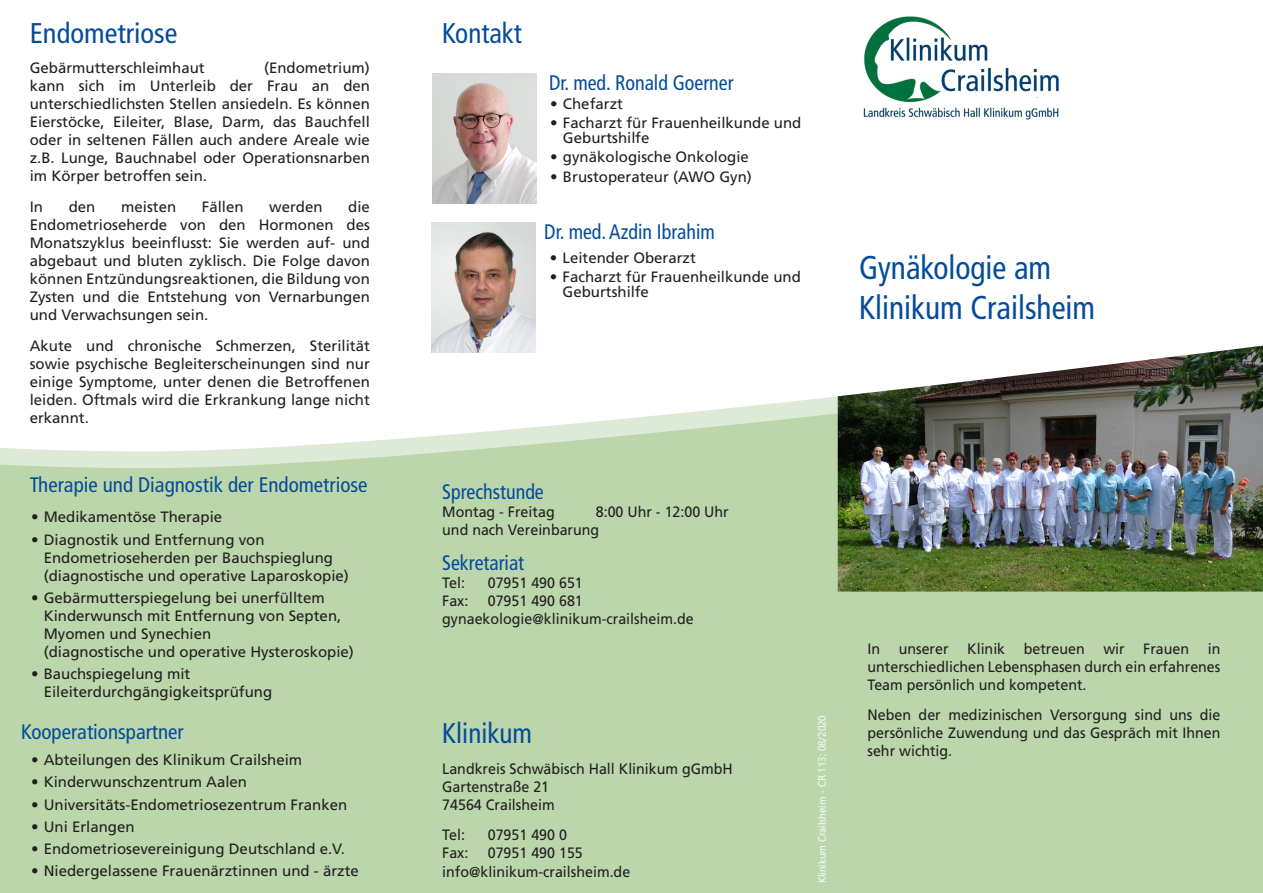
<style>
.page{position:relative;width:1263px;height:893px;background:#fff}
.page>*{position:absolute;margin:0;border:0;box-sizing:border-box;transform-origin:0 0}
.t1{font:condensed 33px/39.6px "Frutiger LT Pro";color:#044b9a;scale:.95 1}
.t2{font:condensed 28.5px "Frutiger LT Pro";color:#044b9a;scale:.95 1}
.t3{font:condensed 28.5px "Frutiger LT Pro";color:#044b9a}
.Absatzformat_1{font:condensed 21px "Frutiger LT Pro";color:#044b9a;scale:.95 1}
.Absatzformat_1-2{font:condensed 21px "Frutiger LT Pro";color:#044b9a}
.t4{font:16.5px/19.8px "Frutiger LT Pro";color:#231f20}
.t5{font:15px/18px "Frutiger LT Pro";color:#231f20}
.t6{font:15px/18px "Frutiger LT Pro";color:#231f20;scale:.95 1}
.t7{font:10.5px "Segoe UI";color:#fff;scale:.95 1}
.s1{font-size:14.25px}
</style>
<div class="page">
<img style="left:863px;top:17px;width:196px;height:103px">
<div style="left:0;top:471px;width:1263px;height:422px;background:#bbd6ab"></div>
<svg style="left:0;top:341px;width:1263px;height:130px"></svg>
<img style="left:838px;top:346px;width:425px;height:246px">
<img style="left:432px;top:74px;width:104px;height:130px">
<img style="left:432px;top:222px;width:103px;height:130px">
<p class="t3" style="left:30px;top:16px;width:149px">Endometriose</p>
<p class="t5" style="left:30px;top:59px;width:177px">Gebärmutterschleimhaut</p>
<p class="t5" style="left:30px;top:59px;width:342px;text-align:justify;text-indent:234px">(Endometrium) kann sich im Unterleib der Frau an den unterschiedlichsten Stellen ansiedeln. Es können Eierstöcke, Eileiter, Blase, Darm, das Bauchfell oder in seltenen Fällen auch andere Areale wie z.B. Lunge, Bauchnabel oder Operationsnarben im Körper betroffen sein.</p>
<p class="t5" style="left:30px;top:198px;width:15px">In</p>
<p class="t5" style="left:69px;top:198px;width:28px">den</p>
<p class="t5" style="left:121px;top:198px;width:57px">meisten</p>
<p class="t5" style="left:202px;top:198px;width:43px">Fällen</p>
<p class="t5" style="left:269px;top:198px;width:55px">werden</p>
<p class="t5" style="left:30px;top:198px;width:342px;text-align:justify;text-indent:318px">die Endometrioseherde von den Hormonen des Monatszyklus beeinflusst: Sie werden auf- und abgebaut und bluten zyklisch. Die Folge davon können Entzündungsreaktionen, die Bildung von Zysten und die Entstehung von Vernarbungen und Verwachsungen sein.</p>
<p class="t5" style="left:30px;top:337px;width:342px;text-align:justify">Akute und chronische Schmerzen, Sterilität sowie psychische Begleiterscheinungen sind nur einige Symptome, unter denen die Betroffenen leiden. Oftmals wird die Erkrankung lange nicht erkannt.</p>
<p class="Absatzformat_1-2" style="left:30px;top:472px;width:339px">Therapie und Diagnostik der Endometriose</p>
<p class="t5" style="left:31px;top:508px;width:193px">• Medikamentöse Therapie</p>
<p class="t5" style="left:44px;top:530px;width:307px;text-indent:-13px">• Diagnostik und Entfernung von<br>Endometrioseherden per Bauchspieglung (diagnostische und operative Laparoskopie)</p>
<p class="t5" style="left:44px;top:589px;width:312px;text-indent:-13px">• Gebärmutterspiegelung bei unerfülltem Kinderwunsch mit Entfernung von Septen, Myomen und Synechien<br>(diagnostische und operative Hysteroskopie)</p>
<p class="t5" style="left:44px;top:665px;width:230px;text-indent:-13px">• Bauchspiegelung mit<br>Eileiterdurchgängigkeitsprüfung</p>
<p class="Absatzformat_1-2" style="left:21px;top:719px;width:164px">Kooperationspartner</p>
<p class="t5" style="left:31px;top:751px;width:273px">• Abteilungen des Klinikum Crailsheim</p>
<p class="t5" style="left:31px;top:773px;width:218px">• Kinderwunschzentrum Aalen</p>
<p class="t5" style="left:31px;top:796px;width:318px">• Universitäts-Endometriosezentrum Franken</p>
<p class="t5" style="left:31px;top:818px;width:105px">• Uni Erlangen</p>
<p class="t5" style="left:31px;top:840px;width:315px">• Endometriosevereinigung Deutschland e.V.</p>
<p class="t5" style="left:31px;top:862px;width:329px">• Niedergelassene Frauenärztinnen und - ärzte</p>
<p class="t2" style="left:442px;top:16px;width:85px">Kontakt</p>
<p class="Absatzformat_1" style="left:549px;top:70px;width:196px">Dr. med. Ronald Goerner</p>
<p class="t5" style="left:550px;top:95px;width:74px">• Chefarzt</p>
<p class="t5" style="left:563px;top:115px;width:240px;line-height:15px;text-indent:-13px">• Facharzt für Frauenheilkunde und<br>Geburtshilfe</p>
<p class="t5" style="left:550px;top:148px;width:200px">• gynäkologische Onkologie</p>
<p class="t5" style="left:550px;top:167px;width:203px">• Brustoperateur (AWO Gyn)</p>
<p class="Absatzformat_1" style="left:544px;top:220px;width:181px">Dr. med. Azdin Ibrahim</p>
<p class="t5" style="left:550px;top:248px;width:148px">• Leitender Oberarzt</p>
<p class="t5" style="left:562px;top:269px;width:240px;line-height:15px;text-indent:-13px">• Facharzt für Frauenheilkunde und<br>Geburtshilfe</p>
<p class="t1" style="left:859px;top:248px;width:250px">Gynäkologie am<br>Klinikum Crailsheim</p>
<p class="Absatzformat_1" style="left:442px;top:480px;width:108px">Sprechstunde</p>
<p class="t6" style="left:442px;top:503px;width:120px">Montag - Freitag</p>
<p class="t6" style="left:442px;top:503px;width:303px;text-indent:154px">8:00 Uhr - 12:00 Uhr und nach Vereinbarung</p>
<p class="Absatzformat_1" style="left:442px;top:550px;width:88px">Sekretariat</p>
<p class="t6" style="left:442px;top:573px;width:25px">Tel:</p>
<p class="t6" style="left:488px;top:573px;width:102px">07951 490 651</p>
<p class="t6" style="left:442px;top:591px;width:29px">Fax:</p>
<p class="t6" style="left:442px;top:591px;width:266px;text-indent:46px">07951 490 681 gynaekologie<span class="s1">@</span>klinikum-crailsheim.de</p>
<p class="t2" style="left:442px;top:716px;width:96px">Klinikum</p>
<p class="t6" style="left:442px;top:759px;width:307px">Landkreis Schwäbisch Hall Klinikum gGmbH<br>Gartenstraße 21<br>74564 Crailsheim</p>
<p class="t6" style="left:442px;top:826px;width:25px">Tel:</p>
<p class="t6" style="left:488px;top:826px;width:85px">07951 490 0</p>
<p class="t6" style="left:442px;top:844px;width:29px">Fax:</p>
<p class="t6" style="left:442px;top:844px;width:199px;line-height:18.9px;text-align:center">07951 490 155 info<span class="s1">@</span>klinikum-crailsheim.de</p>
<p class="t7" style="left:812px;top:883px;width:178px;rotate:-90deg">Klinikum Crailsheim - CR 113; 08/2020</p>
<p class="t4" style="left:863px;top:639px;width:304px">Hochwertige ärztliche Behandlung und kompetente Pflege -</p>
<p class="t4" style="left:863px;top:678px;width:333px">verbunden mit einem hohen Maß<br>an individueller menschlicher Zuwendung - finden Sie bei uns im Klinikum Crailsheim.</p>
<p class="t6" style="left:867px;top:639px;width:373px;text-align:justify">In unserer Klinik betreuen wir Frauen in unterschiedlichen Lebensphasen durch ein erfahrenes Team persönlich und kompetent.</p>
<p class="t6" style="left:867px;top:706px;width:373px;text-align:justify">Neben der medizinischen Versorgung sind uns die persönliche Zuwendung und das Gespräch mit Ihnen sehr wichtig.</p>
</div>
